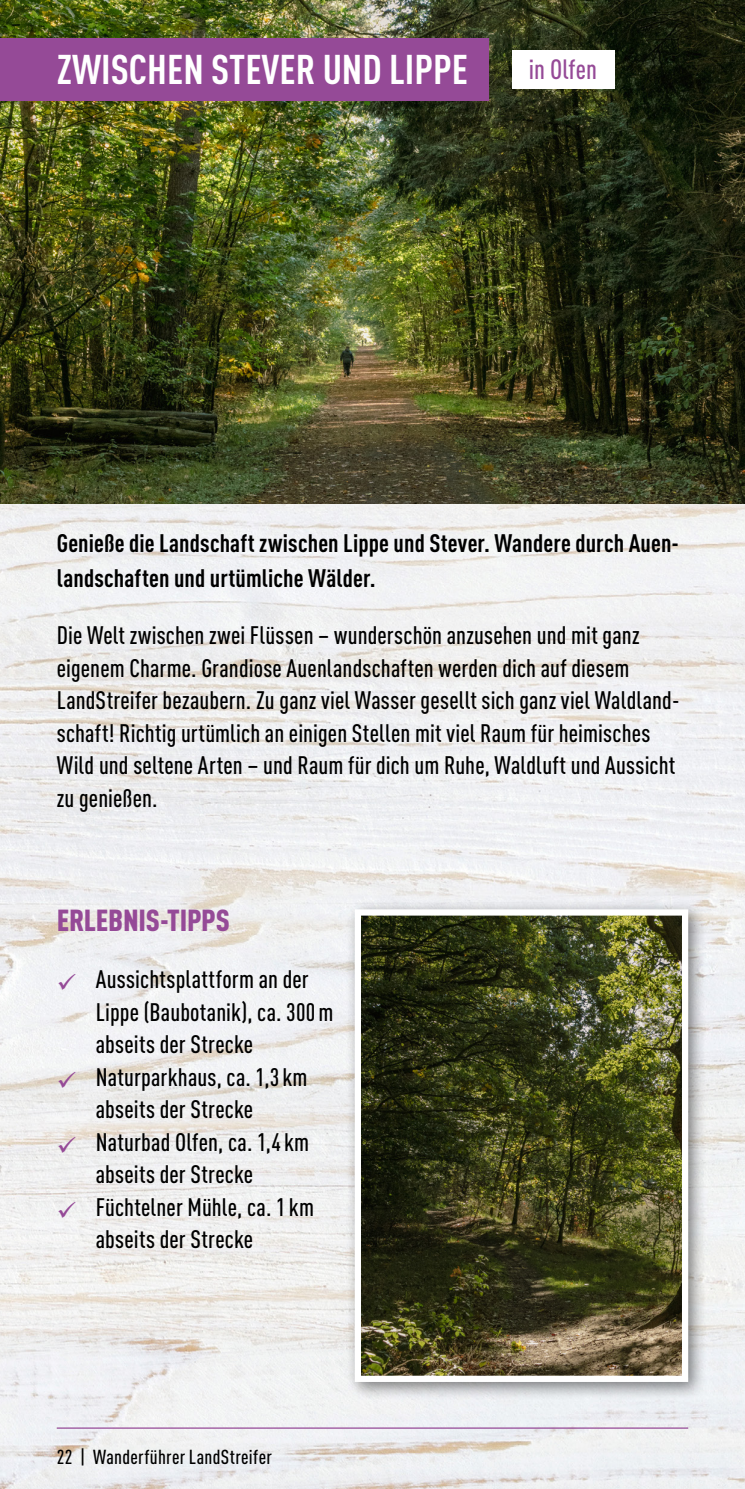
<style>
.page{position:relative;width:745px;height:1489px;background:#fff}
.page>*{position:absolute;margin:0;border:0;box-sizing:border-box;transform-origin:0 0}
.t1{font:700 41px "DIN Cond";color:#fff}
.t2{font:900 30px "DIN Cond";letter-spacing:-.01em;color:#954a97}
.t3{font:500 27.5px "DIN Cond";color:#954a97}
.t4{font:500 25px/32.5px "DIN Cond";letter-spacing:.005em;color:#000}
.t5{font:700 25px/35px "DIN Cond";letter-spacing:.005em;color:#000}
.t6{font:500 20px "DIN Cond";letter-spacing:.015em;color:#000}
.s1{color:#954a97}
</style>
<div class="page">
<img style="left:0;top:503px;width:744px;height:985px">
<img style="left:0;top:0;width:744px;height:503px">
<hr style="left:57px;top:1427px;width:630px;height:1px;background:#954a97">
<div style="left:512px;top:50px;width:102px;height:38px;background:#fff"></div>
<div style="left:0;top:38px;width:487px;height:62px;background:#954a97"></div>
<div style="left:345px;top:899px;width:361px;height:502px;background:#000;opacity:.5"></div>
<img style="left:361px;top:916px;width:319px;height:458px">
<div style="left:354px;top:909px;width:333px;height:472px;border:6px solid #fff"></div>
<h1 class="t1" style="left:57px;top:44px;width:412px">ZWISCHEN STEVER UND LIPPE</h1>
<p class="t3" style="left:528px;top:53px;width:69px">in Olfen</p>
<p class="t5" style="left:57px;top:524px;width:623px">Genieße die Landschaft zwischen Lippe und Stever. Wandere durch Auen&shy;landschaften und urtümliche Wälder.</p>
<p class="t4" style="left:57px;top:618px;width:623px">Die Welt zwischen zwei Flüssen – wunderschön anzusehen und mit ganz eigenem Charme. Grandiose Auenlandschaften werden dich auf diesem LandStreifer bezaubern. Zu ganz viel Wasser gesellt sich ganz viel Waldland&shy;schaft! Richtig urtümlich an einigen Stellen mit viel Raum für heimisches Wild und seltene Arten – und Raum für dich um Ruhe, Waldluft und Aussicht zu genießen.</p>
<p class="t2" style="left:57px;top:901px;width:174px">ERLEBNIS-TIPPS</p>
<p class="t4" style="left:96px;top:962px;width:239px;text-indent:-39px"><span class="s1">✓</span> Aussichtsplattform an der<br>Lippe (Baubotanik), ca. 300m abseits der Strecke</p>
<p class="t4" style="left:96px;top:1060px;width:213px;text-indent:-39px"><span class="s1">✓</span> Naturparkhaus, ca. 1,3km abseits der Strecke</p>
<p class="t4" style="left:96px;top:1125px;width:215px;text-indent:-39px"><span class="s1">✓</span> Naturbad Olfen, ca. 1,4km abseits der Strecke</p>
<p class="t4" style="left:96px;top:1190px;width:220px;text-indent:-39px"><span class="s1">✓</span> Füchtelner Mühle, ca. 1km abseits der Strecke</p>
<p class="t6" style="left:57px;top:1444px;width:216px">22 | Wanderführer LandStreifer</p>
</div>
